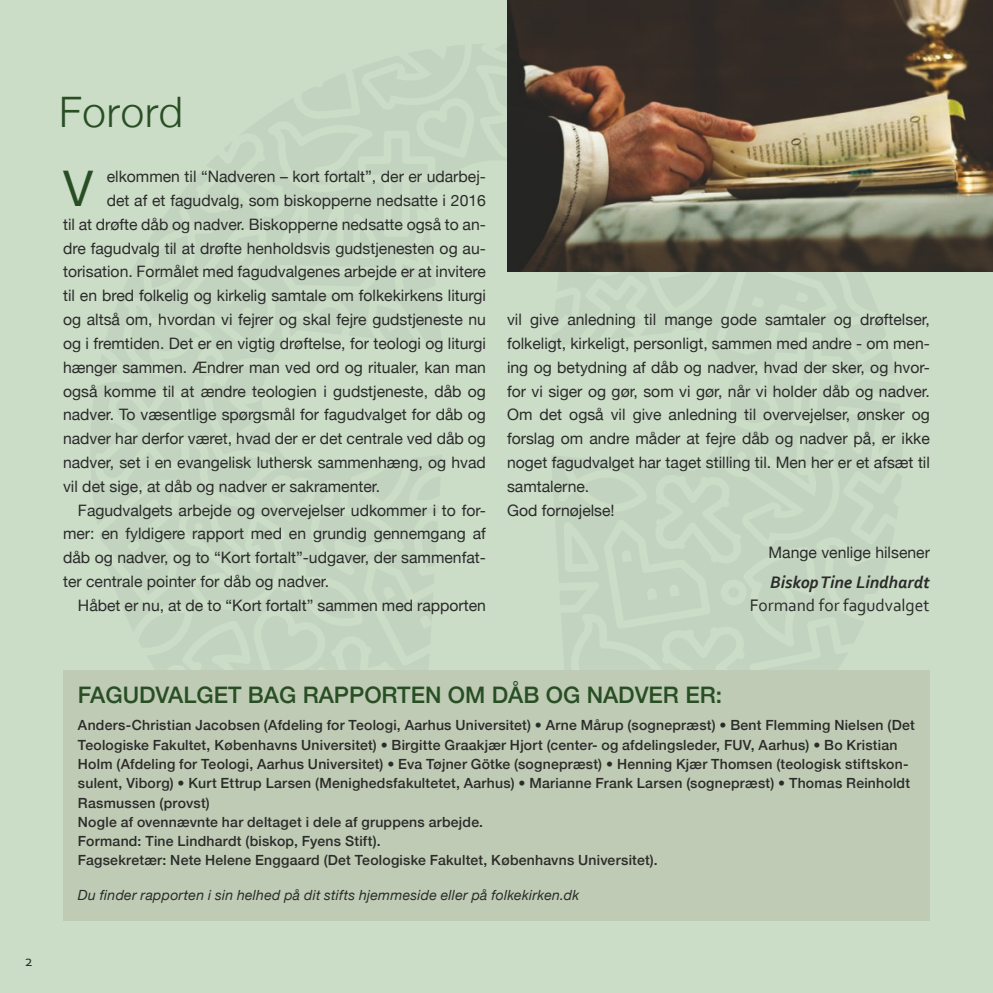
<style>
.page{position:relative;width:993px;height:993px;background:#fff}
.page>*{position:absolute;margin:0;border:0;box-sizing:border-box;transform-origin:0 0}
.t1{font:49px "Helvetica Neue";color:#284e24}
.t2{font:300 42px "Helvetica Neue";letter-spacing:.015em;color:#284e24}
.t3{font:500 22.75px "Helvetica Neue";color:#284e24}
.t4{font:17.5px "Corbel";color:#2b2b2a}
.t5{font:italic 700 17.5px "Corbel";color:#2b2b2a}
.t6{font:15.75px/23.8px "Helvetica Neue";color:#2b2b2a}
.t7{font:15.75px "Corbel";color:#2b2b2a}
.t8{font:500 14px/19.2px "Helvetica Neue";letter-spacing:.015em;color:#2b2b2a}
.t9{font:italic 14px "Helvetica Neue";letter-spacing:.02em;color:#2b2b2a}
</style>
<div class="page">
<div style="left:0;top:0;width:992px;height:992px;background:#cbdcc7"></div>
<div style="left:63px;top:670px;width:866px;height:250px;background:#bfcbb5"></div>
<img style="left:507px;top:0;width:485px;height:272px">
<p class="t7" style="left:25px;top:951px;width:10px">2</p>
<h2 class="t2" style="left:59px;top:78px;width:125px">Forord</h2>
<h1 class="t1" style="left:63px;top:153px;width:31px">V</h1>
<p class="t6" style="left:107px;top:165px;width:380px">elkommen til “Nadveren – kort fortalt”, der er udarbej-</p>
<p class="t6" style="left:107px;top:189px;width:380px">det af et fagudvalg, som biskopperne nedsatte i 2016</p>
<p class="t6" style="left:63px;top:213px;width:424px">til at drøfte dåb og nadver. Biskopperne nedsatte også to an-</p>
<p class="t6" style="left:63px;top:237px;width:424px">dre fagudvalg til at drøfte henholdsvis gudstjenesten og au-</p>
<p class="t6" style="left:63px;top:261px;width:424px">torisation. Formålet med fagudvalgenes arbejde er at invitere</p>
<p class="t6" style="left:63px;top:284px;width:424px">til en bred folkelig og kirkelig samtale om folkekirkens liturgi</p>
<p class="t6" style="left:63px;top:308px;width:424px">og altså om, hvordan vi fejrer og skal fejre gudstjeneste nu</p>
<p class="t6" style="left:63px;top:332px;width:424px">og i fremtiden. Det er en vigtig drøftelse, for teologi og liturgi</p>
<p class="t6" style="left:63px;top:356px;width:424px">hænger sammen. Ændrer man ved ord og ritualer, kan man</p>
<p class="t6" style="left:63px;top:380px;width:424px">også komme til at ændre teologien i gudstjeneste, dåb og</p>
<p class="t6" style="left:63px;top:403px;width:424px">nadver. To væsentlige spørgsmål for fagudvalget for dåb og</p>
<p class="t6" style="left:63px;top:427px;width:424px">nadver har derfor været, hvad der er det centrale ved dåb og</p>
<p class="t6" style="left:63px;top:451px;width:424px">nadver, set i en evangelisk luthersk sammenhæng, og hvad</p>
<p class="t6" style="left:63px;top:475px;width:318px">vil det sige, at dåb og nadver er sakramenter.</p>
<p class="t6" style="left:78px;top:499px;width:409px">Fagudvalgets arbejde og overvejelser udkommer i to for-</p>
<p class="t6" style="left:63px;top:522px;width:424px">mer: en fyldigere rapport med en grundig gennemgang af</p>
<p class="t6" style="left:63px;top:546px;width:424px">dåb og nadver, og to “Kort fortalt”-udgaver, der sammenfat-</p>
<p class="t6" style="left:63px;top:570px;width:267px">ter centrale pointer for dåb og nadver.</p>
<p class="t6" style="left:78px;top:594px;width:409px">Håbet er nu, at de to “Kort fortalt” sammen med rapporten</p>
<p class="t6" style="left:507px;top:308px;width:424px">vil give anledning til mange gode samtaler og drøftelser, folkeligt, kirkeligt, personligt, sammen med andre - om men&shy;ing og betydning af dåb og nadver, hvad der sker, og hvor&shy;for vi siger og gør, som vi gør, når vi holder dåb og nadver.<br>Om det også vil give anledning til overvejelser, ønsker og forslag om andre måder at fejre dåb og nadver på, er ikke noget fagudvalget har taget stilling til. Men her er et afsæt til samtalerne.<br>God fornøjelse!</p>
<p class="t6" style="left:768px;top:541px;width:163px">Mange venlige hilsener</p>
<p class="t5" style="left:769px;top:571px;width:161px">Biskop Tine Lindhardt</p>
<p class="t4" style="left:749px;top:594px;width:181px">Formand for fagudvalget</p>
<h3 class="t3" style="left:78px;top:676px;width:645px">FAGUDVALGET BAG RAPPORTEN OM DÅB OG NADVER ER:</h3>
<p class="t8" style="left:78px;top:714px;width:838px">Anders-Christian Jacobsen (Afdeling for Teologi, Aarhus Universitet) • Arne Mårup (sognepræst) • Bent Flemming Nielsen (Det Teologiske Fakultet, Københavns Universitet) • Birgitte Graakjær Hjort (center- og afdelingsleder, FUV, Aarhus) • Bo Kristian Holm (Afdeling for Teologi, Aarhus Universitet) • Eva Tøjner Götke (sognepræst) • Henning Kjær Thomsen (teologisk stiftskon&shy;sulent, Viborg) • Kurt Ettrup Larsen (Menighedsfakultetet, Aarhus) • Marianne Frank Larsen (sognepræst) • Thomas Reinholdt Rasmussen (provst)<br>Nogle af ovennævnte har deltaget i dele af gruppens arbejde.<br>Formand: Tine Lindhardt (biskop, Fyens Stift).<br>Fagsekretær: Nete Helene Enggaard (Det Teologiske Fakultet, Københavns Universitet).</p>
<p class="t9" style="left:78px;top:884px;width:502px">Du finder rapporten i sin helhed på dit stifts hjemmeside eller på folkekirken.dk</p>
</div>
